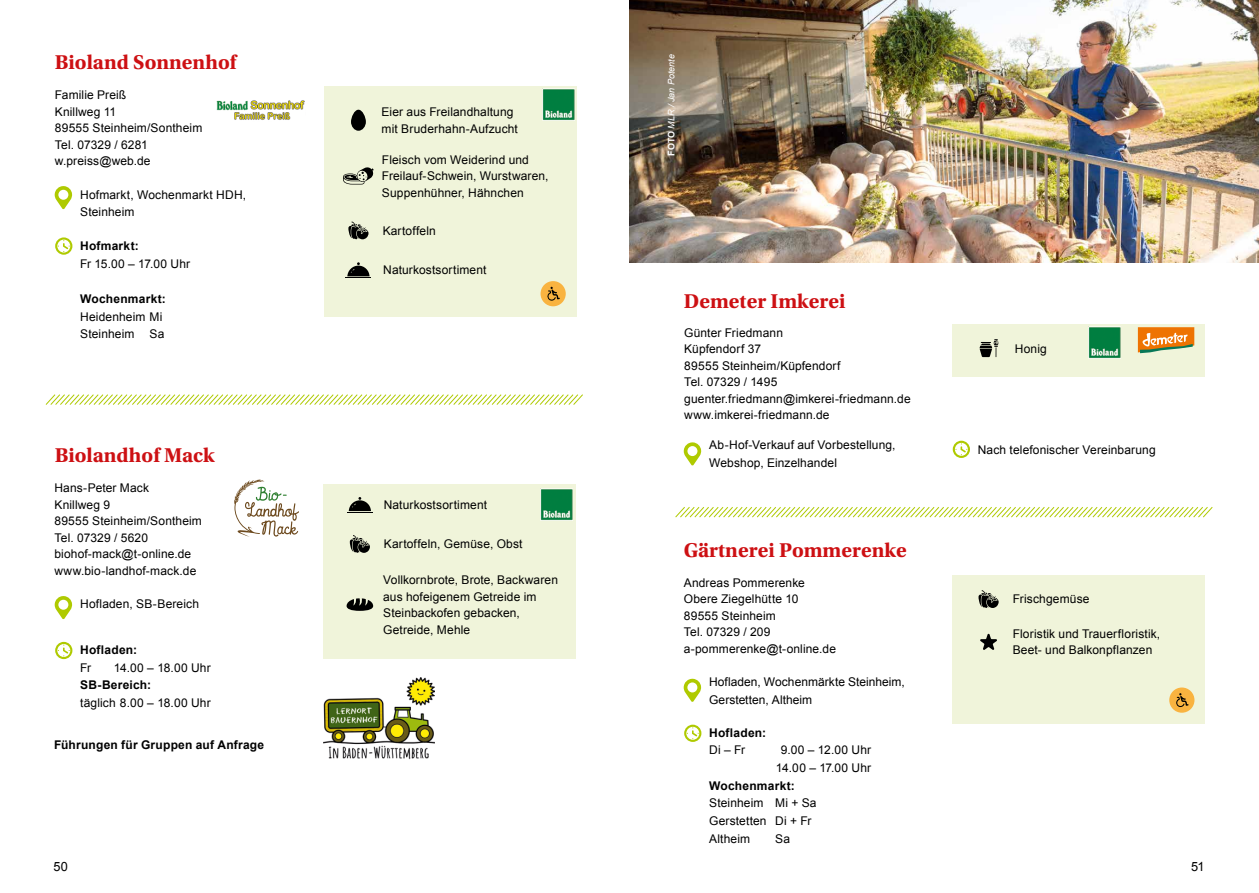
<style>
.page{position:relative;width:1259px;height:893px;background:#fff}
.page>*{position:absolute;margin:0;border:0;box-sizing:border-box;transform-origin:0 0}
.t1{font:700 21px "Utopia Std";color:#cd1013}
.t2{font:12.75px "Arial";color:#000}
.t3{font:12px/16.5px "Arial";letter-spacing:.01em;color:#000}
.t4{font:700 12px "Arial";letter-spacing:.02em;color:#000}
.t5{font:italic 9px "Arial";color:#fff}
.s1{font-weight:700;font-style:normal}
</style>
<div class="page">
<img style="left:629px;top:0;width:630px;height:263px">
<div style="left:953px;top:325px;width:252px;height:52px;background:#f0f4da"></div>
<svg style="left:45px;top:394px;width:538px;height:11px"></svg>
<div style="left:953px;top:576px;width:252px;height:148px;background:#f0f4da"></div>
<svg style="left:683px;top:678px;width:18px;height:24px"></svg>
<svg style="left:684px;top:725px;width:17px;height:17px"></svg>
<svg style="left:980px;top:634px;width:17px;height:16px"></svg>
<svg style="left:978px;top:590px;width:20px;height:18px"></svg>
<div style="left:1169px;top:687px;width:25px;height:26px;background:#f9b340;border-radius:50%"></div>
<svg style="left:1176px;top:693px;width:12px;height:14px"></svg>
<svg style="left:675px;top:507px;width:538px;height:11px"></svg>
<div style="left:324px;top:484px;width:252px;height:174px;background:#f0f4da"></div>
<svg style="left:350px;top:535px;width:20px;height:18px"></svg>
<svg style="left:55px;top:596px;width:17px;height:23px"></svg>
<svg style="left:55px;top:642px;width:17px;height:17px"></svg>
<img style="left:540px;top:488px;width:32px;height:33px">
<svg style="left:234px;top:479px;width:65px;height:58px"></svg>
<svg style="left:347px;top:497px;width:25px;height:16px"></svg>
<svg style="left:346px;top:598px;width:27px;height:13px"></svg>
<img style="left:323px;top:677px;width:111px;height:83px">
<div style="left:324px;top:86px;width:252px;height:231px;background:#f0f4da"></div>
<svg style="left:55px;top:186px;width:17px;height:23px"></svg>
<svg style="left:55px;top:237px;width:17px;height:18px"></svg>
<svg style="left:348px;top:222px;width:20px;height:17px"></svg>
<svg style="left:346px;top:262px;width:25px;height:16px"></svg>
<img style="left:543px;top:89px;width:32px;height:32px">
<img style="left:216px;top:100px;width:89px;height:20px">
<div style="left:540px;top:281px;width:26px;height:25px;background:#f9b340;border-radius:50%"></div>
<svg style="left:547px;top:287px;width:13px;height:14px"></svg>
<svg style="left:351px;top:110px;width:15px;height:21px"></svg>
<svg style="left:343px;top:167px;width:31px;height:17px"></svg>
<svg style="left:684px;top:442px;width:17px;height:24px"></svg>
<svg style="left:952px;top:441px;width:18px;height:17px"></svg>
<svg style="left:979px;top:339px;width:19px;height:18px"></svg>
<img style="left:1089px;top:326px;width:31px;height:33px">
<svg style="left:1138px;top:327px;width:56px;height:26px"></svg>
<h1 class="t1" style="left:55px;top:50px;width:183px">Bioland Sonnenhof</h1>
<p class="t3" style="left:55px;top:87px;width:149px">Familie Preiß<br>Knillweg 11<br>89555 Steinheim/Sontheim<br>Tel. 07329 / 6281 w.preiss@web.de</p>
<p class="t3" style="left:80px;top:186px;width:167px;line-height:17.7px">Hofmarkt, Wochenmarkt HDH,<br>Steinheim</p>
<p class="t4" style="left:80px;top:238px;width:60px">Hofmarkt:</p>
<p class="t3" style="left:80px;top:255px;width:111px">Fr 15.00 – 17.00 Uhr</p>
<p class="t4" style="left:80px;top:291px;width:87px">Wochenmarkt:</p>
<p class="t3" style="left:80px;top:308px;width:84px;line-height:17.7px">Heidenheim Mi<br>Steinheim</p>
<p class="t3" style="left:150px;top:326px;width:16px">Sa</p>
<h1 class="t1" style="left:55px;top:443px;width:162px">Biolandhof Mack</h1>
<p class="t3" style="left:54px;top:480px;width:149px">Hans-Peter Mack<br>Knillweg 9<br>89555 Steinheim/Sontheim<br>Tel. 07329 / 5620 biohof-mack@t-online.de www.bio-landhof-mack.de</p>
<p class="t3" style="left:80px;top:596px;width:120px">Hofladen, SB-Bereich</p>
<p class="t4" style="left:80px;top:642px;width:58px">Hofladen:</p>
<p class="t3" style="left:80px;top:659px;width:13px">Fr</p>
<p class="t3" style="left:114px;top:659px;width:98px">14.00 – 18.00 Uhr</p>
<p class="t4" style="left:80px;top:677px;width:73px">SB-Bereich:</p>
<p class="t3" style="left:80px;top:695px;width:132px">täglich 8.00 – 18.00 Uhr</p>
<p class="t4" style="left:54px;top:737px;width:212px">Führungen für Gruppen auf Anfrage</p>
<p class="t3" style="left:382px;top:104px;width:138px">Eier aus Freilandhaltung mit Bruderhahn-Aufzucht</p>
<p class="t3" style="left:382px;top:151px;width:168px">Fleisch vom Weiderind und<br>Freilauf-Schwein, Wurstwaren,<br>Suppenhühner, Hähnchen</p>
<p class="t3" style="left:383px;top:222px;width:55px">Kartoffeln</p>
<p class="t3" style="left:383px;top:262px;width:105px">Naturkostsortiment</p>
<p class="t3" style="left:384px;top:497px;width:105px">Naturkostsortiment</p>
<p class="t3" style="left:384px;top:536px;width:140px">Kartoffeln, Gemüse, Obst</p>
<p class="t3" style="left:383px;top:572px;width:176px">Vollkornbrote, Brote, Backwaren aus hofeigenem Getreide im<br>Steinbackofen gebacken,<br>Getreide, Mehle</p>
<p class="t5" style="left:665px;top:156px;width:103px;rotate:-90deg"><span class="s1">FOTO</span> MLR / Jan Potente</p>
<h1 class="t1" style="left:684px;top:289px;width:163px">Demeter Imkerei</h1>
<p class="t3" style="left:684px;top:325px;width:228px">Günter Friedmann<br>Küpfendorf 37<br>89555 Steinheim/Küpfendorf<br>Tel. 07329 / 1495 guenter.friedmann@imkerei-friedmann.de www.imkerei-friedmann.de</p>
<p class="t3" style="left:1015px;top:341px;width:34px">Honig</p>
<p class="t3" style="left:709px;top:436px;width:188px;line-height:17.7px">Ab-Hof-Verkauf auf Vorbestellung,<br>Webshop, Einzelhandel</p>
<p class="t3" style="left:977px;top:441px;width:179px">Nach telefonischer Vereinbarung</p>
<h1 class="t1" style="left:683px;top:538px;width:225px">Gärtnerei Pommerenke</h1>
<p class="t3" style="left:684px;top:574px;width:154px">Andreas Pommerenke<br>Obere Ziegelhütte 10<br>89555 Steinheim<br>Tel. 07329 / 209 a-pommerenke@t-online.de</p>
<p class="t3" style="left:709px;top:673px;width:197px;line-height:17.7px">Hofladen, Wochenmärkte Steinheim,<br>Gerstetten, Altheim</p>
<p class="t4" style="left:709px;top:724px;width:58px">Hofladen:</p>
<p class="t3" style="left:709px;top:742px;width:37px">Di – Fr</p>
<p class="t3" style="left:776px;top:741px;width:97px;line-height:17.7px;text-align:center">9.00 – 12.00 Uhr<br>14.00 – 17.00 Uhr</p>
<p class="t4" style="left:709px;top:778px;width:87px">Wochenmarkt:</p>
<p class="t3" style="left:709px;top:794px;width:109px;line-height:17.7px">Steinheim Mi + Sa<br>Gerstetten Di + Fr<br>Altheim</p>
<p class="t3" style="left:775px;top:830px;width:16px">Sa</p>
<p class="t3" style="left:1012px;top:591px;width:78px">Frischgemüse</p>
<p class="t3" style="left:1012px;top:626px;width:149px">Floristik und Trauerfloristik,<br>Beet- und Balkonpflanzen</p>
<p class="t2" style="left:54px;top:858px;width:16px">50</p>
<p class="t2" style="left:1191px;top:858px;width:15px">51</p>
</div>
